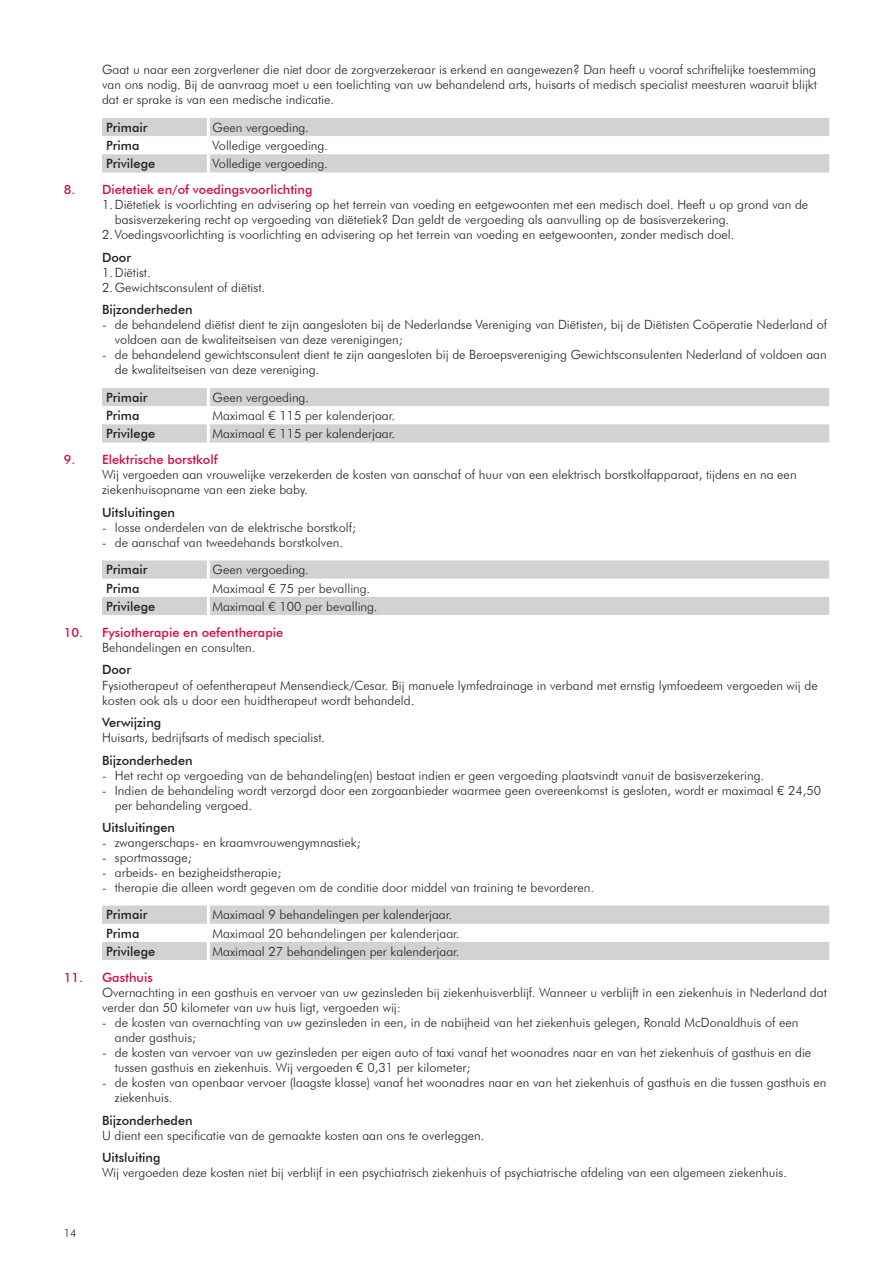
<style>
.page{position:relative;width:893px;height:1263px;background:#fff}
.page>*{position:absolute;margin:0;border:0;box-sizing:border-box;transform-origin:0 0}
.Opsomming_L2{font:300 12.75px/15px "Futura BT";color:#231f20}
.Subbody{font:300 12.75px/15px "Futura BT";color:#231f20}
.Tabel_-_Vergoeding{font:300 12.75px "Futura BT";color:#231f20}
.t1{font:500 12.75px "Futura BT";color:#d10e40}
.Artikel_-_Subkop{font:500 12.75px "Futura BT";color:#231f20}
.Tabel_-_Dekkingsname{font:500 12.75px "Futura BT";color:#231f20}
.t2{font:300 11.25px "Futura BT";color:#231f20}
</style>
<div class="page">
<svg style="left:102px;top:118px;width:727px;height:54px"></svg>
<hr style="left:207px;top:118px;width:3px;height:18px;background:#fff">
<hr style="left:207px;top:136px;width:3px;height:18px;background:#fff">
<hr style="left:207px;top:154px;width:3px;height:18px;background:#fff">
<svg style="left:102px;top:388px;width:727px;height:54px"></svg>
<hr style="left:207px;top:388px;width:3px;height:18px;background:#fff">
<hr style="left:207px;top:406px;width:3px;height:18px;background:#fff">
<hr style="left:207px;top:424px;width:3px;height:18px;background:#fff">
<svg style="left:102px;top:560px;width:727px;height:55px"></svg>
<hr style="left:207px;top:560px;width:3px;height:19px;background:#fff">
<hr style="left:207px;top:579px;width:3px;height:18px;background:#fff">
<hr style="left:207px;top:597px;width:3px;height:18px;background:#fff">
<svg style="left:102px;top:905px;width:727px;height:55px"></svg>
<hr style="left:207px;top:905px;width:3px;height:19px;background:#fff">
<hr style="left:207px;top:924px;width:3px;height:18px;background:#fff">
<hr style="left:207px;top:942px;width:3px;height:18px;background:#fff">
<p class="Subbody" style="left:102px;top:62px;width:716px;text-align:justify">Gaat u naar een zorgverlener die niet door de zorgverzekeraar is erkend en aangewezen? Dan heeft u vooraf schriftelijke toestemming van ons nodig. Bij de aanvraag moet u een toelichting van uw behandelend arts, huisarts of medisch specialist meesturen waaruit blijkt dat er sprake is van een medische indicatie.</p>
<p class="Tabel_-_Dekkingsname" style="left:106px;top:120px;width:43px">Primair</p>
<p class="Tabel_-_Vergoeding" style="left:213px;top:120px;width:98px">Geen vergoeding.</p>
<p class="Tabel_-_Dekkingsname" style="left:106px;top:138px;width:35px">Prima</p>
<p class="Tabel_-_Vergoeding" style="left:213px;top:138px;width:117px">Volledige vergoeding.</p>
<p class="Tabel_-_Dekkingsname" style="left:106px;top:156px;width:50px">Privilege</p>
<p class="Tabel_-_Vergoeding" style="left:213px;top:156px;width:117px">Volledige vergoeding.</p>
<p class="t1" style="left:64px;top:182px;width:250px">8. Dietetiek en/of voedingsvoorlichting</p>
<p class="Opsomming_L2" style="left:115px;top:197px;width:695px;text-indent:-13px">1.Diëtetiek is voorlichting en advisering op het terrein van voeding en eetgewoonten met een medisch doel. Heeft u op grond van de basisverzekering recht op vergoeding van diëtetiek? Dan geldt de vergoeding als aanvulling op de basisverzekering.</p>
<p class="Opsomming_L2" style="left:102px;top:227px;width:634px">2.Voedingsvoorlichting is voorlichting en advisering op het terrein van voeding en eetgewoonten, zonder medisch doel.</p>
<p class="Artikel_-_Subkop" style="left:102px;top:250px;width:31px">Door</p>
<p class="Opsomming_L2" style="left:102px;top:265px;width:50px">1.Diëtist.</p>
<p class="Opsomming_L2" style="left:102px;top:280px;width:165px">2.Gewichtsconsulent of diëtist.</p>
<p class="Artikel_-_Subkop" style="left:102px;top:302px;width:92px">Bijzonderheden</p>
<p class="Opsomming_L2" style="left:115px;top:317px;width:714px;text-indent:-13px">- de behandelend diëtist dient te zijn aangesloten bij de Nederlandse Vereniging van Diëtisten, bij de Diëtisten Coöperatie Nederland of voldoen aan de kwaliteitseisen van deze verenigingen;</p>
<p class="Opsomming_L2" style="left:115px;top:347px;width:713px;text-indent:-13px">- de behandelend gewichtsconsulent dient te zijn aangesloten bij de Beroepsvereniging Gewichtsconsulenten Nederland of voldoen aan de kwaliteitseisen van deze vereniging.</p>
<p class="Tabel_-_Dekkingsname" style="left:106px;top:390px;width:43px">Primair</p>
<p class="Tabel_-_Vergoeding" style="left:213px;top:390px;width:98px">Geen vergoeding.</p>
<p class="Tabel_-_Dekkingsname" style="left:106px;top:408px;width:35px">Prima</p>
<p class="Tabel_-_Vergoeding" style="left:213px;top:408px;width:184px">Maximaal € 115 per kalenderjaar.</p>
<p class="Tabel_-_Dekkingsname" style="left:106px;top:426px;width:50px">Privilege</p>
<p class="Tabel_-_Vergoeding" style="left:213px;top:426px;width:184px">Maximaal € 115 per kalenderjaar.</p>
<p class="t1" style="left:64px;top:452px;width:155px">9. Elektrische borstkolf</p>
<p class="Subbody" style="left:102px;top:467px;width:696px">Wij vergoeden aan vrouwelijke verzekerden de kosten van aanschaf of huur van een elektrisch borstkolfapparaat, tijdens en na een ziekenhuisopname van een zieke baby.</p>
<p class="Artikel_-_Subkop" style="left:102px;top:505px;width:75px">Uitsluitingen</p>
<p class="Opsomming_L2" style="left:102px;top:520px;width:256px">- losse onderdelen van de elektrische borstkolf;</p>
<p class="Opsomming_L2" style="left:102px;top:535px;width:242px">- de aanschaf van tweedehands borstkolven.</p>
<p class="Tabel_-_Dekkingsname" style="left:106px;top:562px;width:43px">Primair</p>
<p class="Tabel_-_Vergoeding" style="left:213px;top:562px;width:98px">Geen vergoeding.</p>
<p class="Tabel_-_Dekkingsname" style="left:106px;top:580px;width:35px">Prima</p>
<p class="Tabel_-_Vergoeding" style="left:213px;top:580px;width:159px">Maximaal € 75 per bevalling.</p>
<p class="Tabel_-_Dekkingsname" style="left:106px;top:598px;width:50px">Privilege</p>
<p class="Tabel_-_Vergoeding" style="left:213px;top:598px;width:166px">Maximaal € 100 per bevalling.</p>
<p class="t1" style="left:64px;top:625px;width:221px">10. Fysiotherapie en oefentherapie</p>
<p class="Subbody" style="left:102px;top:640px;width:155px">Behandelingen en consulten.</p>
<p class="Artikel_-_Subkop" style="left:102px;top:662px;width:31px">Door</p>
<p class="Subbody" style="left:102px;top:677px;width:717px">Fysiotherapeut of oefentherapeut Mensendieck/Cesar. Bij manuele lymfedrainage in verband met ernstig lymfoedeem vergoeden wij de kosten ook als u door een huidtherapeut wordt behandeld.</p>
<p class="Artikel_-_Subkop" style="left:102px;top:715px;width:61px">Verwijzing</p>
<p class="Opsomming_L2" style="left:102px;top:730px;width:225px">Huisarts, bedrijfsarts of medisch specialist.</p>
<p class="Artikel_-_Subkop" style="left:102px;top:752px;width:92px">Bijzonderheden</p>
<p class="Opsomming_L2" style="left:102px;top:767px;width:663px">- Het recht op vergoeding van de behandeling(en) bestaat indien er geen vergoeding plaatsvindt vanuit de basisverzekering.</p>
<p class="Opsomming_L2" style="left:115px;top:782px;width:708px;text-indent:-13px">- Indien de behandeling wordt verzorgd door een zorgaanbieder waarmee geen overeenkomst is gesloten, wordt er maximaal € 24,50 per behandeling vergoed.</p>
<p class="Artikel_-_Subkop" style="left:102px;top:820px;width:75px">Uitsluitingen</p>
<p class="Opsomming_L2" style="left:102px;top:835px;width:260px">- zwangerschaps- en kraamvrouwengymnastiek;</p>
<p class="Opsomming_L2" style="left:102px;top:850px;width:91px">- sportmassage;</p>
<p class="Opsomming_L2" style="left:102px;top:865px;width:181px">- arbeids- en bezigheidstherapie;</p>
<p class="Opsomming_L2" style="left:102px;top:880px;width:494px">- therapie die alleen wordt gegeven om de conditie door middel van training te bevorderen.</p>
<p class="Tabel_-_Dekkingsname" style="left:106px;top:907px;width:43px">Primair</p>
<p class="Tabel_-_Vergoeding" style="left:213px;top:907px;width:241px">Maximaal 9 behandelingen per kalenderjaar.</p>
<p class="Tabel_-_Dekkingsname" style="left:106px;top:925px;width:35px">Prima</p>
<p class="Tabel_-_Vergoeding" style="left:213px;top:925px;width:249px">Maximaal 20 behandelingen per kalenderjaar.</p>
<p class="Tabel_-_Dekkingsname" style="left:106px;top:943px;width:50px">Privilege</p>
<p class="Tabel_-_Vergoeding" style="left:213px;top:943px;width:249px">Maximaal 27 behandelingen per kalenderjaar.</p>
<p class="t1" style="left:64px;top:970px;width:90px">11. Gasthuis</p>
<p class="Subbody" style="left:102px;top:985px;width:726px">Overnachting in een gasthuis en vervoer van uw gezinsleden bij ziekenhuisverblijf. Wanneer u verblijft in een ziekenhuis in Nederland dat verder dan 50 kilometer van uw huis ligt, vergoeden wij:</p>
<p class="Opsomming_L2" style="left:115px;top:1015px;width:685px;text-indent:-13px">- de kosten van overnachting van uw gezinsleden in een, in de nabijheid van het ziekenhuis gelegen, Ronald McDonaldhuis of een ander gasthuis;</p>
<p class="Opsomming_L2" style="left:115px;top:1045px;width:698px;text-indent:-13px">- de kosten van vervoer van uw gezinsleden per eigen auto of taxi vanaf het woonadres naar en van het ziekenhuis of gasthuis en die tussen gasthuis en ziekenhuis. Wij vergoeden € 0,31 per kilometer;</p>
<p class="Opsomming_L2" style="left:115px;top:1075px;width:713px;text-indent:-13px">- de kosten van openbaar vervoer (laagste klasse) vanaf het woonadres naar en van het ziekenhuis of gasthuis en die tussen gasthuis en ziekenhuis.</p>
<p class="Artikel_-_Subkop" style="left:102px;top:1112px;width:92px">Bijzonderheden</p>
<p class="Subbody" style="left:102px;top:1127px;width:384px">U dient een specificatie van de gemaakte kosten aan ons te overleggen.</p>
<p class="Artikel_-_Subkop" style="left:102px;top:1150px;width:60px">Uitsluiting</p>
<p class="Subbody" style="left:102px;top:1165px;width:686px">Wij vergoeden deze kosten niet bij verblijf in een psychiatrisch ziekenhuis of psychiatrische afdeling van een algemeen ziekenhuis.</p>
<p class="t2" style="left:64px;top:1226px;width:14px">14</p>
</div>
